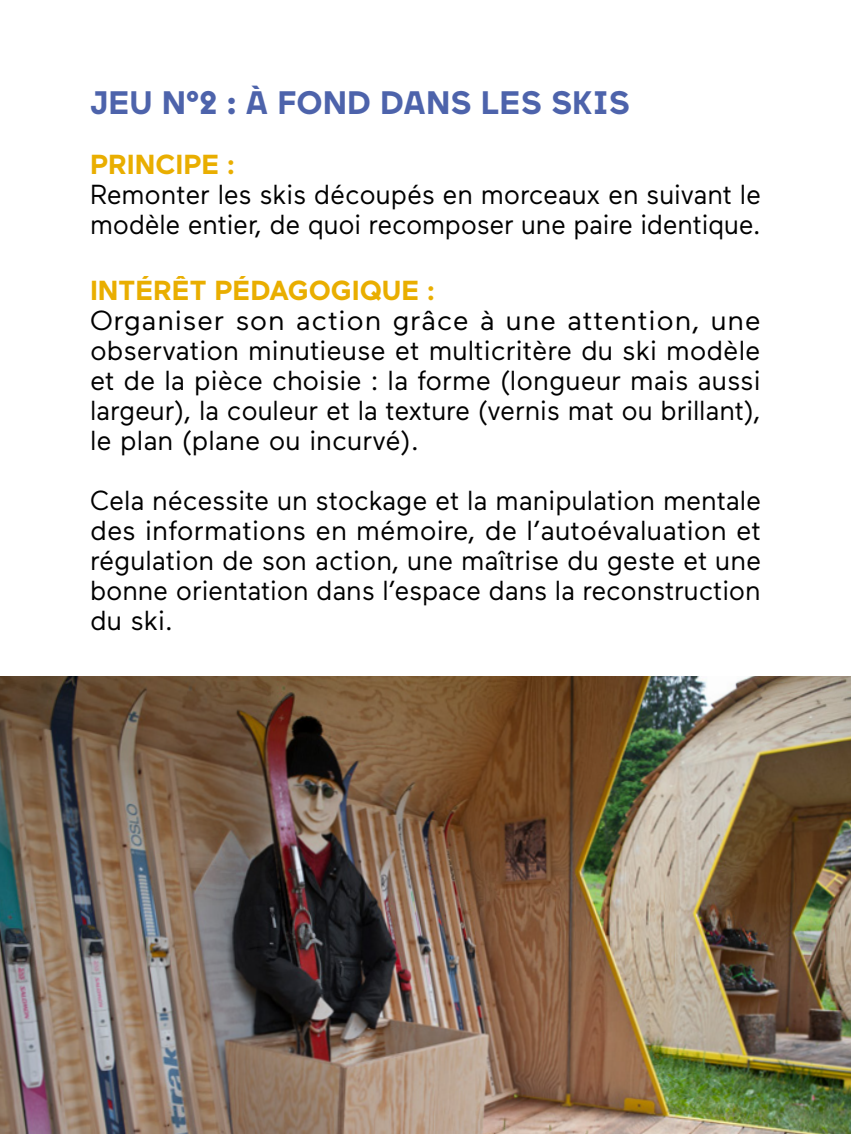
<style>
.page{position:relative;width:851px;height:1134px;background:#fff}
.page>*{position:absolute;margin:0;border:0;box-sizing:border-box;transform-origin:0 0}
.t1{font:700 32.5px "Maax";color:#4d63ab}
.t2{font:27.5px/30px "Maax";letter-spacing:-.005em;color:#000}
.t3{font:27.5px/30px "Maax";letter-spacing:-.005em;color:#000;text-align:justify;scale:1.05 1}
.t4{font:700 27.5px "Maax";color:#e9ae00}
</style>
<div class="page">
<img style="left:0;top:677px;width:850px;height:457px">
<p class="t1" style="left:90px;top:82px;width:541px">JEU N°2 : À FOND DANS LES SKIS</p>
<p class="t4" style="left:90px;top:147px;width:146px">PRINCIPE :</p>
<p class="t2" style="left:90px;top:178px;width:672px">Remonter les skis découpés en morceaux en suivant le modèle entier, de quoi recomposer une paire identique.</p>
<p class="t4" style="left:90px;top:273px;width:346px">INTÉRÊT PÉDAGOGIQUE :</p>
<p class="t3" style="left:90px;top:304px;width:640px">Organiser son action grâce à une attention, une observation minutieuse et multicritère du ski modèle et de la pièce choisie : la forme (longueur mais aussi largeur), la couleur et la texture (vernis mat ou brillant), le plan (plane ou incurvé).</p>
<p class="t2" style="left:90px;top:484px;width:672px;text-align:justify">Cela nécessite un stockage et la manipulation mentale des informations en mémoire, de l’autoévaluation et régulation de son action, une maîtrise du geste et une bonne orientation dans l’espace dans la reconstruction du ski.</p>
</div>
